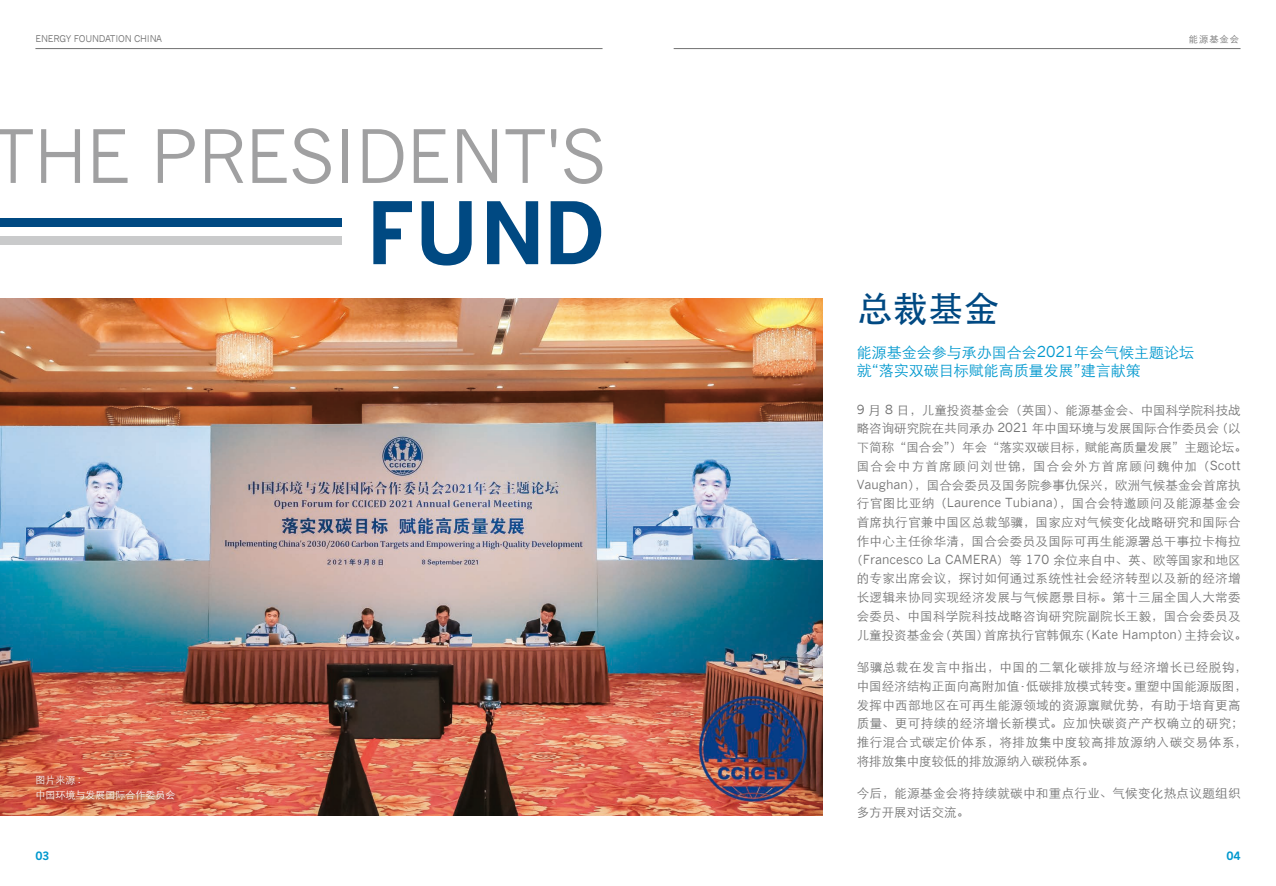
<style>
.page{position:relative;width:1276px;height:886px;background:#fff}
.page>*{position:absolute;margin:0;border:0;box-sizing:border-box;transform-origin:0 0}
.t1{font:700 84.25px "M News Gothic";color:#004982}
.t2{font:72.5px "News Gothic";letter-spacing:-.025em;color:#a0a0a1}
.t3{font:35.62px "ST Heiti";color:#004982}
.t4{font:15px/18px "ST Xihei";color:#0098ce}
.t5{font:12.5px/18.8px "ST Xihei";letter-spacing:.025em;color:#727272}
.t6{font:12.5px "News Gothic";color:#727272}
.t7{font:700 11.25px "M News Gothic";color:#0098ce}
.t8{font:10px/15px "ST Xihei";color:#fff}
.t9{font:9.25px "News Gothic";letter-spacing:-.025em;color:#727272}
.t10{font:9.25px "ST Xihei";letter-spacing:.1em;color:#727272}
.s1{font-family:"News Gothic"}
.s2{font-family:"ST Xihei"}
</style>
<div class="page">
<hr style="left:35px;top:48px;width:567px;height:1px;background:#727272">
<hr style="left:673px;top:48px;width:567px;height:1px;background:#727272">
<div style="left:0;top:218px;width:341px;height:9px;background:#004982"></div>
<div style="left:0;top:237px;width:341px;height:8px;background:#c9cacb"></div>
<img style="left:0;top:299px;width:822px;height:517px">
<img style="left:32px;top:771px;width:151px;height:37px">
<p class="t9" style="left:35px;top:33px;width:128px">ENERGY FOUNDATION CHINA</p>
<h2 class="t2" style="left:-9px;top:113px;width:617px">THE PRESIDENT'S</h2>
<h1 class="t1" style="left:365px;top:183px;width:243px">FUND</h1>
<p class="t8" style="left:35px;top:772px;width:141px">图片来源 :<br>中国环境与发展国际合作委员会</p>
<p class="t7" style="left:35px;top:849px;width:15px">03</p>
<p class="t10" style="left:1189px;top:32px;width:52px">能源基金会</p>
<h3 class="t3" style="left:856px;top:290px;width:144px">总裁基金</h3>
<p class="t4" style="left:856px;top:342px;width:339px">能源基金会参与承办国合会<span class="s1">2021</span>年会气候主题论坛就<span class="s1">“</span>落实双碳目标赋能高质量发展<span class="s1">”</span>建言献策</p>
<p class="t5" style="left:856px;top:399px;width:392px"><span class="s1">9</span> 月 <span class="s1">8</span> 日，儿童投资基金会（英国）、能源基金会、中国科学院科技战略咨询研究院在共同承办 <span class="s1">2021</span> 年中国环境与发展国际合作委员会（以下简称 <span class="s1">“</span>国合会<span class="s1">”</span>）年会 <span class="s1">“</span>落实双碳目标，赋能高质量发展<span class="s1">”</span> 主题论坛。国合会中方首席顾问刘世锦，国合会外方首席顾问魏仲加（<span class="s1">Scott Vaughan</span>），国合会委员及国务院参事仇保兴，欧洲气候基金会首席执行官图比亚纳（<span class="s1">Laurence Tubiana</span>），国合会特邀顾问及能源基金会首席执行官兼中国区总裁邹骥，国家应对气候变化战略研究和国际合作中心主任徐华清，国合会委员及国际可再生能源署总干事拉卡梅拉</p>
<p class="t6" style="left:850px;top:551px;width:392px"><span class="s2">（</span>Francesco La CAMERA<span class="s2">）等</span> 170 <span class="s2">余位来自中、英、欧等国家和地区</span></p>
<p class="t5" style="left:856px;top:568px;width:392px">的专家出席会议，探讨如何通过系统性社会经济转型以及新的经济增长逻辑来协同实现经济发展与气候愿景目标。第十三届全国人大常委会委员、中国科学院科技战略咨询研究院副院长王毅，国合会委员及儿童投资基金会（英国）首席执行官韩佩东（<span class="s1">Kate Hampton</span>）主持会议。</p>
<p class="t5" style="left:856px;top:657px;width:392px">邹骥总裁在发言中指出，中国的二氧化碳排放与经济增长已经脱钩，中国经济结构正面向高附加值<span class="s1">-</span>低碳排放模式转变。重塑中国能源版图，发挥中西部地区在可再生能源领域的资源禀赋优势，有助于培育更高质量、更可持续的经济增长新模式。应加快碳资产产权确立的研究；推行混合式碳定价体系，将排放集中度较高排放源纳入碳交易体系，将排放集中度较低的排放源纳入碳税体系。</p>
<p class="t5" style="left:856px;top:783px;width:385px">今后，能源基金会将持续就碳中和重点行业、气候变化热点议题组织多方开展对话交流。</p>
<p class="t7" style="left:1226px;top:849px;width:15px">04</p>
</div>
